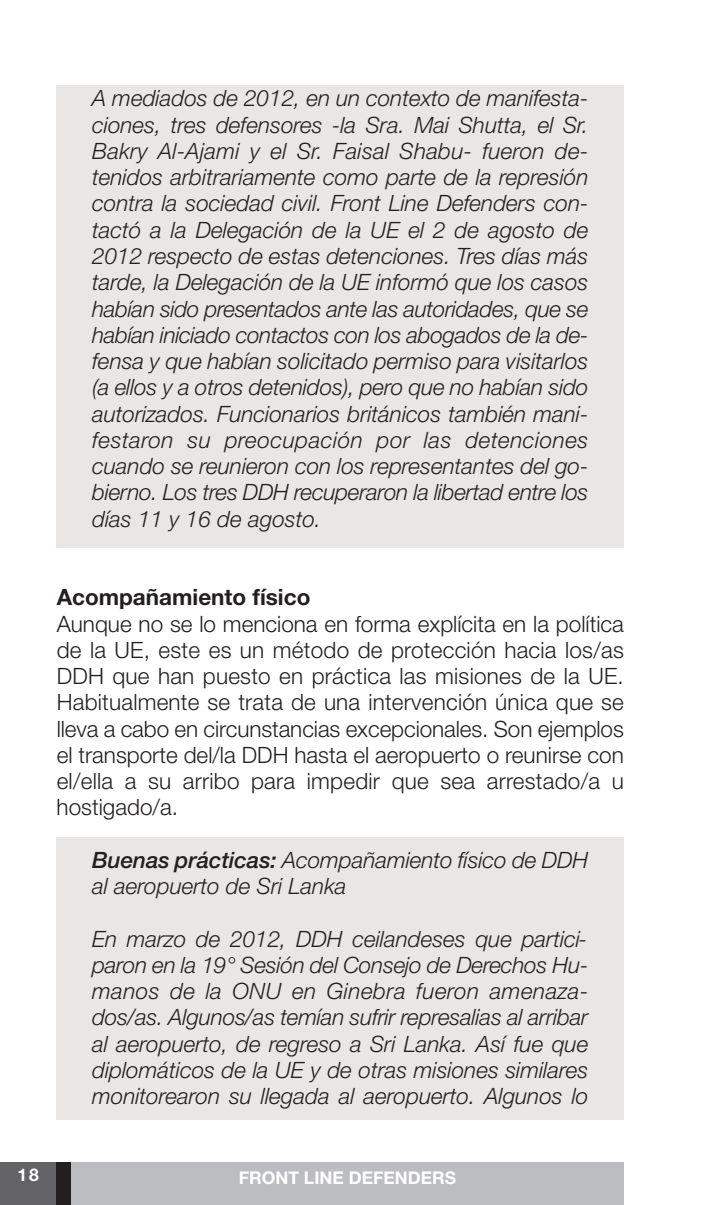
<style>
.page{position:relative;width:709px;height:1205px;background:#fff}
.page>*{position:absolute;margin:0;border:0;box-sizing:border-box;transform-origin:0 0}
.t1{font:italic 300 22.5px/26.2px "Helvetica Neue";color:#231f20;text-align:justify}
.t2{font:300 22.5px/26.2px "Helvetica Neue";letter-spacing:.01em;color:#231f20;text-align:justify}
.t3{font:700 22.5px "Helvetica Neue";color:#231f20}
.t4{font:700 17.5px "Helvetica Neue";color:#fff}
.s1{font-weight:500}
</style>
<div class="page">
<div style="left:57px;top:85px;width:567px;height:463px;background:#e9e6e3"></div>
<div style="left:57px;top:837px;width:567px;height:283px;background:#e9e6e3"></div>
<div style="left:57px;top:1162px;width:567px;height:43px;background:#bcbdc0"></div>
<div style="left:0;top:1162px;width:64px;height:43px;background:#636366"></div>
<div style="left:57px;top:1162px;width:14px;height:43px;background:#231f20"></div>
<p class="t1" style="left:92px;top:85px;width:498px">A mediados de 2012, en un contexto de manifesta&shy;ciones, tres defensores -la Sra. Mai Shutta, el Sr.<br>Bakry Al-Ajami y el Sr. Faisal Shabu- fueron de&shy;tenidos arbitrariamente como parte de la represión contra la sociedad civil. Front Line Defenders con&shy;tactó a la Delegación de la UE el 2 de agosto de 2012 respecto de estas detenciones. Tres días más tarde, la Delegación de la UE informó que los casos habían sido presentados ante las autoridades, que se habían iniciado contactos con los abogados de la de&shy;fensa y que habían solicitado permiso para visitarlos (a ellos y a otros detenidos), pero que no habían sido autorizados. Funcionarios británicos también mani&shy;festaron su preocupación por las detenciones cuando se reunieron con los representantes del go&shy;bierno. Los tres DDH recuperaron la libertad entre los días 11 y 16 de agosto.</p>
<p class="t3" style="left:57px;top:583px;width:255px">Acompañamiento físico</p>
<p class="t2" style="left:57px;top:610px;width:568px">Aunque no se lo menciona en forma explícita en la política de la UE, este es un método de protección hacia los/as DDH que han puesto en práctica las misiones de la UE.<br>Habitualmente se trata de una intervención única que se lleva a cabo en circunstancias excepcionales. Son ejemplos el transporte del/la DDH hasta el aeropuerto o reunirse con el/ella a su arribo para impedir que sea arrestado/a u hostigado/a.</p>
<p class="t1" style="left:92px;top:846px;width:498px"><span class="s1">Buenas prácticas:</span> Acompañamiento físico de DDH al aeropuerto de Sri Lanka</p>
<p class="t1" style="left:92px;top:925px;width:498px">En marzo de 2012, DDH ceilandeses que partici&shy;paron en la 19° Sesión del Consejo de Derechos Hu&shy;manos de la ONU en Ginebra fueron amenaza&shy;dos/as. Algunos/as temían sufrir represalias al arribar al aeropuerto, de regreso a Sri Lanka. Así fue que diplomáticos de la UE y de otras misiones similares monitorearon su llegada al aeropuerto. Algunos lo</p>
<p class="t4" style="left:18px;top:1164px;width:23px">18</p>
<p class="t4" style="left:239px;top:1167px;width:219px">FRONT LINE DEFENDERS</p>
</div>
